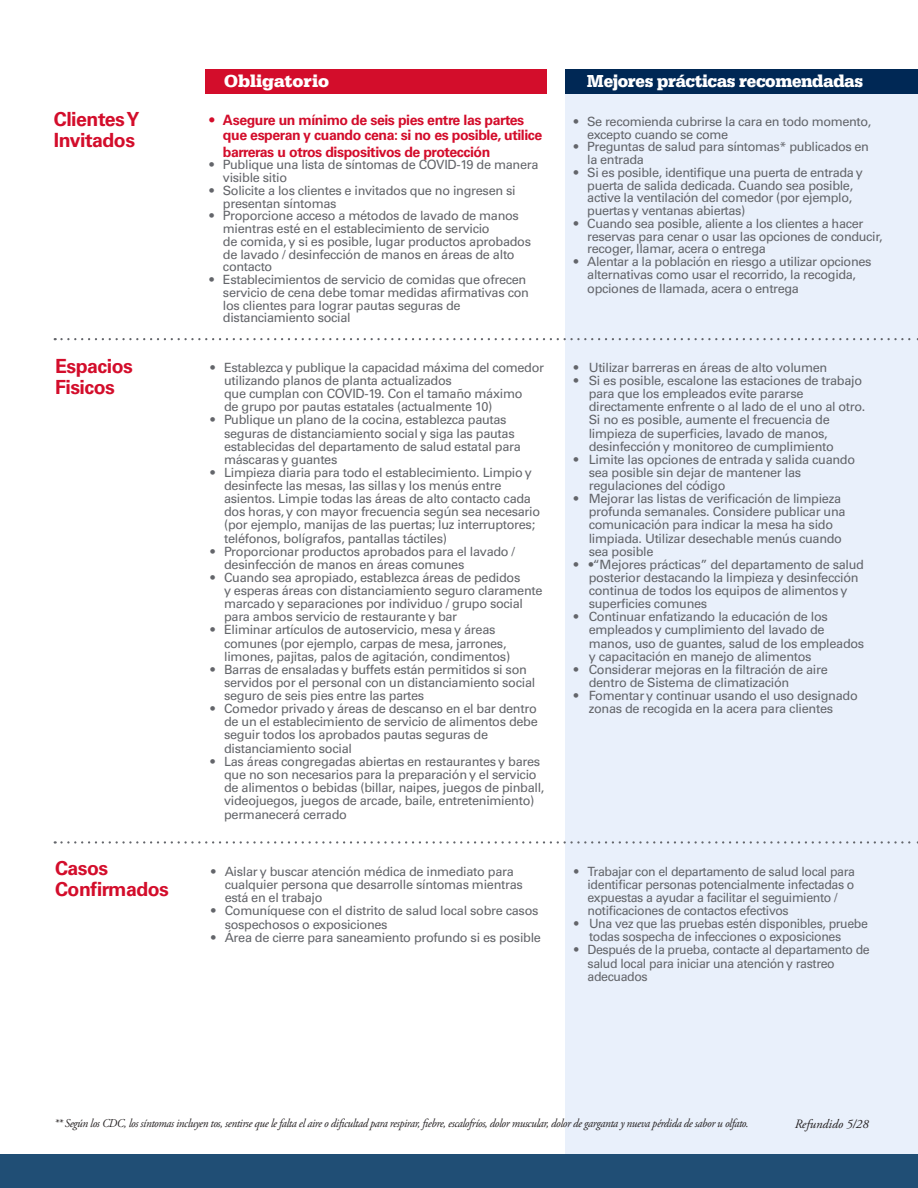
<style>
.page{position:relative;width:918px;height:1188px;background:#fff}
.page>*{position:absolute;margin:0;border:0;box-sizing:border-box;transform-origin:0 0}
.t1{font:700 19.5px/21px "Univers LT Pro 65";letter-spacing:-.025em;color:#d30d2b}
.t2{font:700 18px "Serifa";letter-spacing:-.02em;color:#fff;scale:.95 1}
.t3{font:700 18px "Serifa";color:#fff}
.t4{font:700 14.25px/15px "Univers LT Pro 65";letter-spacing:-.03em;color:#d30d2b}
.t5{font:12.75px/13.2px "Univers LT Pro 55 Roman";letter-spacing:-.025em;color:#63656a}
.t6{font:italic 12.75px "Adobe Garamond Pro";color:#231f20}
.t7{font:italic 12px "Adobe Garamond Pro";letter-spacing:-.03em;color:#231f20;scale:.94 1}
</style>
<div class="page">
<div style="left:565px;top:91px;width:353px;height:1082px;background:#e9f0fb"></div>
<div style="left:205px;top:69px;width:342px;height:25px;background:#d30d2b"></div>
<div style="left:565px;top:69px;width:353px;height:25px;background:#002855"></div>
<div style="left:0;top:1155px;width:918px;height:33px;background:#204e75"></div>
<svg style="left:55px;top:841px;width:863px;height:3px"></svg>
<svg style="left:55px;top:338px;width:863px;height:2px"></svg>
<p class="t1" style="left:54px;top:108px;width:87px">Clientes Y</p>
<p class="t1" style="left:54px;top:129px;width:83px">Invitados</p>
<p class="t3" style="left:224px;top:71px;width:106px">Obligatorio</p>
<p class="t2" style="left:587px;top:71px;width:292px">Mejores prácticas recomendadas</p>
<p class="t4" style="left:223px;top:113px;width:321px;text-indent:-14px">• Asegure un mínimo de seis pies entre las partes que esperan y cuando cena: si no es posible, utilice</p>
<p class="t4" style="left:223px;top:144px;width:269px">barreras u otros dispositivos de protección</p>
<p class="t5" style="left:223px;top:158px;width:317px;line-height:12.8px;text-indent:-14px">• Publique una lista de síntomas de COVID-19 de manera visible sitio</p>
<p class="t5" style="left:223px;top:184px;width:294px;line-height:12.8px;text-indent:-14px">• Solicite a los clientes e invitados que no ingresen si presentan síntomas</p>
<p class="t5" style="left:223px;top:209px;width:310px;line-height:12.8px;text-indent:-14px">• Proporcione acceso a métodos de lavado de manos mientras esté en el establecimiento de servicio<br>de comida, y si es posible, lugar productos aprobados de lavado / desinfección de manos en áreas de alto contacto</p>
<p class="t5" style="left:223px;top:273px;width:308px;line-height:12.8px;text-indent:-14px">• Establecimientos de servicio de comidas que ofrecen servicio de cena debe tomar medidas afirmativas con los clientes para lograr pautas seguras de distanciamiento social</p>
<p class="t5" style="left:587px;top:115px;width:286px;line-height:12.8px;text-indent:-14px">• Se recomienda cubrirse la cara en todo momento, excepto cuando se come</p>
<p class="t5" style="left:587px;top:140px;width:283px;line-height:12.8px;text-indent:-14px">• Preguntas de salud para síntomas* publicados en la entrada</p>
<p class="t5" style="left:587px;top:166px;width:277px;line-height:12.8px;text-indent:-14px">• Si es posible, identifique una puerta de entrada y puerta de salida dedicada. Cuando sea posible, active la ventilación del comedor (por ejemplo, puertas y ventanas abiertas)</p>
<p class="t5" style="left:587px;top:217px;width:297px;line-height:12.8px;text-indent:-14px">• Cuando sea posible, aliente a los clientes a hacer reservas para cenar o usar las opciones de conducir, recoger, llamar, acera o entrega</p>
<p class="t5" style="left:587px;top:255px;width:286px;text-indent:-14px">• Alentar a la población en riesgo a utilizar opciones alternativas como usar el recorrido, la recogida, opciones de llamada, acera o entrega</p>
<p class="t1" style="left:55px;top:355px;width:79px">Espacios<br>Fisicos</p>
<p class="t5" style="left:224px;top:361px;width:321px;text-indent:-14px">• Establezca y publique la capacidad máxima del comedor utilizando planos de planta actualizados<br>que cumplan con COVID-19. Con el tamaño máximo<br>de grupo por pautas estatales (actualmente 10)</p>
<p class="t5" style="left:224px;top:413px;width:298px;text-indent:-14px">• Publique un plano de la cocina, establezca pautas seguras de distanciamiento social y siga las pautas establecidas del departamento de salud estatal para máscaras y guantes</p>
<p class="t5" style="left:211px;top:466px;width:323px">• Limpieza diaria para todo el establecimiento. Limpio y</p>
<p class="t5" style="left:224px;top:479px;width:279px">desinfecte las mesas, las sillas y los menús entre</p>
<p class="t5" style="left:224px;top:492px;width:318px">asientos. Limpie todas las áreas de alto contacto cada dos horas, y con mayor frecuencia según sea necesario (por ejemplo, manijas de las puertas; luz interruptores; teléfonos, bolígrafos, pantallas táctiles)</p>
<p class="t5" style="left:224px;top:545px;width:293px;text-indent:-14px">• Proporcionar productos aprobados para el lavado / desinfección de manos en áreas comunes</p>
<p class="t5" style="left:224px;top:571px;width:320px;text-indent:-14px">• Cuando sea apropiado, establezca áreas de pedidos<br>y esperas áreas con distanciamiento seguro claramente marcado y separaciones por individuo / grupo social para ambos servicio de restaurante y bar</p>
<p class="t5" style="left:224px;top:623px;width:288px;text-indent:-14px">• Eliminar artículos de autoservicio, mesa y áreas comunes (por ejemplo, carpas de mesa, jarrones, limones, pajitas, palos de agitación, condimentos)</p>
<p class="t5" style="left:224px;top:663px;width:313px;text-indent:-14px">• Barras de ensaladas y buffets están permitidos si son servidos por el personal con un distanciamiento social seguro de seis pies entre las partes</p>
<p class="t5" style="left:224px;top:702px;width:315px;text-indent:-14px">• Comedor privado y áreas de descanso en el bar dentro de un el establecimiento de servicio de alimentos debe seguir todos los aprobados pautas seguras de distanciamiento social</p>
<p class="t5" style="left:224px;top:754px;width:322px;text-indent:-14px">• Las áreas congregadas abiertas en restaurantes y bares que no son necesarios para la preparación y el servicio de alimentos o bebidas (billar, naipes, juegos de pinball, videojuegos, juegos de arcade, baile, entretenimiento) permanecerá cerrado</p>
<p class="t1" style="left:55px;top:858px;width:115px">Casos<br>Confirmados</p>
<p class="t5" style="left:225px;top:865px;width:300px;text-indent:-14px">• Aislar y buscar atención médica de inmediato para cualquier persona que desarrolle síntomas mientras está en el trabajo</p>
<p class="t5" style="left:225px;top:904px;width:315px;text-indent:-14px">• Comuníquese con el distrito de salud local sobre casos sospechosos o exposiciones</p>
<p class="t5" style="left:211px;top:931px;width:331px">• Área de cierre para saneamiento profundo si es posible</p>
<p class="t5" style="left:574px;top:361px;width:255px">• Utilizar barreras en áreas de alto volumen</p>
<p class="t5" style="left:589px;top:374px;width:278px;text-indent:-15px">• Si es posible, escalone las estaciones de trabajo para que los empleados evite pararse directamente enfrente o al lado de el uno al otro.<br>Si no es posible, aumente el frecuencia de limpieza de superficies, lavado de manos, desinfección y monitoreo de cumplimiento</p>
<p class="t5" style="left:589px;top:453px;width:268px;text-indent:-15px">• Limite las opciones de entrada y salida cuando sea posible sin dejar de mantener las regulaciones del código</p>
<p class="t5" style="left:589px;top:492px;width:258px;text-indent:-15px">• Mejorar las listas de verificación de limpieza profunda semanales. Considere publicar una comunicación para indicar la mesa ha sido limpiada. Utilizar desechable menús cuando sea posible</p>
<p class="t5" style="left:589px;top:558px;width:277px;text-indent:-15px">• •“Mejores prácticas” del departamento de salud posterior destacando la limpieza y desinfección continua de todos los equipos de alimentos y superficies comunes</p>
<p class="t5" style="left:589px;top:610px;width:277px;text-indent:-15px">• Continuar enfatizando la educación de los empleados y cumplimiento del lavado de manos, uso de guantes, salud de los empleados y capacitación en manejo de alimentos</p>
<p class="t5" style="left:589px;top:663px;width:241px;text-indent:-15px">• Considerar mejoras en la filtración de aire dentro de Sistema de climatización</p>
<p class="t5" style="left:589px;top:689px;width:271px;text-indent:-15px">• Fomentar y continuar usando el uso designado zonas de recogida en la acera para clientes</p>
<p class="t5" style="left:574px;top:865px;width:283px;text-align:right">• Trabajar con el departamento de salud local para identificar personas potencialmente infectadas o</p>
<p class="t5" style="left:588px;top:891px;width:251px">expuestas a ayudar a facilitar el seguimiento / notificaciones de contactos efectivos</p>
<p class="t5" style="left:589px;top:917px;width:280px;text-indent:-15px">• Una vez que las pruebas estén disponibles, pruebe todas sospecha de infecciones o exposiciones</p>
<p class="t5" style="left:588px;top:943px;width:284px;text-indent:-14px">• Después de la prueba, contacte al departamento de salud local para iniciar una atención y rastreo adecuados</p>
<p class="t7" style="left:54px;top:1116px;width:741px">** Según los CDC, los síntomas incluyen tos, sentirse que le falta el aire o dificultad para respirar, fiebre, escalofríos, dolor muscular, dolor de garganta y nueva pérdida de sabor u olfato.</p>
<p class="t6" style="left:795px;top:1116px;width:75px">Refundido 5/28</p>
</div>
